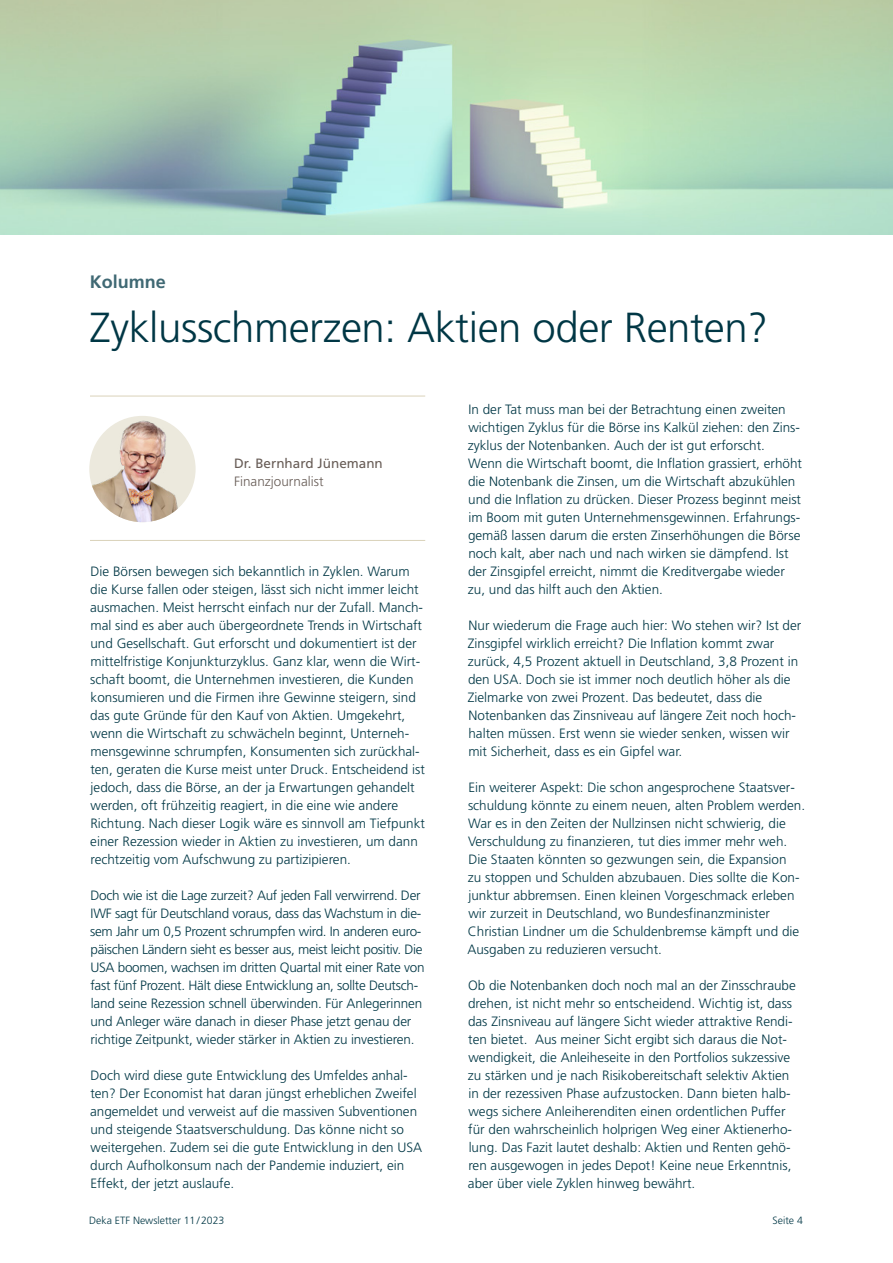
<style>
.page{position:relative;width:893px;height:1263px;background:#fff}
.page>*{position:absolute;margin:0;border:0;box-sizing:border-box;transform-origin:0 0}
.t1{font:300 42px "Deka Frutiger OTPS";letter-spacing:-.01em;color:#003745}
.t2{font:700 18px "Deka Frutiger OTPS";color:#406974}
.t3{font:300 13.5px/18px "Deka Frutiger OTPS";color:#003745}
.t4{font:300 13.5px/18px "Deka Frutiger OTPS";letter-spacing:-.02em;color:#003745}
.t5{font:13.5px "Deka Frutiger OTPS";color:#685d57}
.t6{font:300 13.5px "Deka Frutiger OTPS";color:#685d57}
.t7{font:300 10.5px "Deka Frutiger OTPS";color:#003745}
</style>
<div class="page">
<img style="left:0;top:0;width:893px;height:234px">
<img style="left:89px;top:416px;width:107px;height:106px;border-radius:53px">
<hr style="left:90px;top:396px;width:335px;height:1px;background:#dad2ba">
<hr style="left:90px;top:540px;width:335px;height:1px;background:#dad2ba">
<h2 class="t2" style="left:90px;top:271px;width:78px">Kolumne</h2>
<h1 class="t1" style="left:90px;top:302px;width:680px">Zyklusschmerzen: Aktien oder Renten?</h1>
<p class="t5" style="left:234px;top:455px;width:150px">Dr. Bernhard Jünemann</p>
<p class="t6" style="left:234px;top:473px;width:91px">Finanzjournalist</p>
<p class="t3" style="left:90px;top:562px;width:336px">Die Börsen bewegen sich bekanntlich in Zyklen. Warum die Kurse fallen oder steigen, lässt sich nicht immer leicht ausmachen. Meist herrscht einfach nur der Zufall. Manch&shy;mal sind es aber auch übergeordnete Trends in Wirtschaft und Gesellschaft. Gut erforscht und dokumentiert ist der mittelfristige Konjunkturzyklus. Ganz klar, wenn die Wirt&shy;schaft boomt, die Unternehmen investieren, die Kunden konsumieren und die Firmen ihre Gewinne steigern, sind das gute Gründe für den Kauf von Aktien. Umgekehrt, wenn die Wirtschaft zu schwächeln beginnt, Unterneh&shy;mensgewinne schrumpfen, Konsumenten sich zurückhal&shy;ten, geraten die Kurse meist unter Druck. Entscheidend ist jedoch, dass die Börse, an der ja Erwartungen gehandelt werden, oft frühzeitig reagiert, in die eine wie andere Richtung. Nach dieser Logik wäre es sinnvoll am Tiefpunkt einer Rezession wieder in Aktien zu investieren, um dann rechtzeitig vom Aufschwung zu partizipieren.</p>
<p class="t4" style="left:90px;top:886px;width:336px">Doch wie ist die Lage zurzeit? Auf jeden Fall verwirrend. Der IWF sagt für Deutschland voraus, dass das Wachstum in die&shy;sem Jahr um 0,5 Prozent schrumpfen wird. In anderen euro&shy;päischen Ländern sieht es besser aus, meist leicht positiv. Die USA boomen, wachsen im dritten Quartal mit einer Rate von fast fünf Prozent. Hält diese Entwicklung an, sollte Deutsch&shy;land seine Rezession schnell überwinden. Für Anlegerinnen und Anleger wäre danach in dieser Phase jetzt genau der richtige Zeitpunkt, wieder stärker in Aktien zu investieren.</p>
<p class="t3" style="left:90px;top:1066px;width:334px">Doch wird diese gute Entwicklung des Umfeldes anhal&shy;ten? Der Economist hat daran jüngst erheblichen Zweifel angemeldet und verweist auf die massiven Subventionen und steigende Staatsverschuldung. Das könne nicht so weitergehen. Zudem sei die gute Entwicklung in den USA durch Aufholkonsum nach der Pandemie induziert, ein Effekt, der jetzt auslaufe.</p>
<p class="t3" style="left:468px;top:400px;width:336px">In der Tat muss man bei der Betrachtung einen zweiten wichtigen Zyklus für die Börse ins Kalkül ziehen: den Zins&shy;zyklus der Notenbanken. Auch der ist gut erforscht.<br>Wenn die Wirtschaft boomt, die Inflation grassiert, erhöht die Notenbank die Zinsen, um die Wirtschaft abzukühlen und die Inflation zu drücken. Dieser Prozess beginnt meist im Boom mit guten Unternehmensgewinnen. Erfahrungs&shy;gemäß lassen darum die ersten Zinserhöhungen die Börse noch kalt, aber nach und nach wirken sie dämpfend. Ist der Zinsgipfel erreicht, nimmt die Kreditvergabe wieder zu, und das hilft auch den Aktien.</p>
<p class="t3" style="left:468px;top:616px;width:335px">Nur wiederum die Frage auch hier: Wo stehen wir? Ist der Zinsgipfel wirklich erreicht? Die Inflation kommt zwar zurück, 4,5 Prozent aktuell in Deutschland, 3,8 Prozent in den USA. Doch sie ist immer noch deutlich höher als die Zielmarke von zwei Prozent. Das bedeutet, dass die Notenbanken das Zinsniveau auf längere Zeit noch hoch&shy;halten müssen. Erst wenn sie wieder senken, wissen wir mit Sicherheit, dass es ein Gipfel war.</p>
<p class="t3" style="left:467px;top:778px;width:339px">Ein weiterer Aspekt: Die schon angesprochene Staatsver&shy;schuldung könnte zu einem neuen, alten Problem werden.<br>War es in den Zeiten der Nullzinsen nicht schwierig, die Verschuldung zu finanzieren, tut dies immer mehr weh.<br>Die Staaten könnten so gezwungen sein, die Expansion<br>zu stoppen und Schulden abzubauen. Dies sollte die Kon&shy;junktur abbremsen. Einen kleinen Vorgeschmack erleben wir zurzeit in Deutschland, wo Bundesfinanzminister Christian Lindner um die Schuldenbremse kämpft und die Ausgaben zu reduzieren versucht.</p>
<p class="t3" style="left:468px;top:976px;width:330px">Ob die Notenbanken doch noch mal an der Zinsschraube drehen, ist nicht mehr so entscheidend. Wichtig ist, dass das Zinsniveau auf längere Sicht wieder attraktive Rendi&shy;ten bietet. Aus meiner Sicht ergibt sich daraus die Not&shy;wendigkeit, die Anleiheseite in den Portfolios sukzessive zu stärken und je nach Risikobereitschaft selektiv Aktien in der rezessiven Phase aufzustocken. Dann bieten halb&shy;wegs sichere Anleiherenditen einen ordentlichen Puffer für den wahrscheinlich holprigen Weg einer Aktienerho&shy;lung. Das Fazit lautet deshalb: Aktien und Renten gehö&shy;ren ausgewogen in jedes Depot! Keine neue Erkenntnis, aber über viele Zyklen hinweg bewährt.</p>
<p class="t7" style="left:89px;top:1214px;width:137px">Deka ETF Newsletter 11/2023</p>
<p class="t7" style="left:773px;top:1214px;width:32px">Seite 4</p>
</div>
